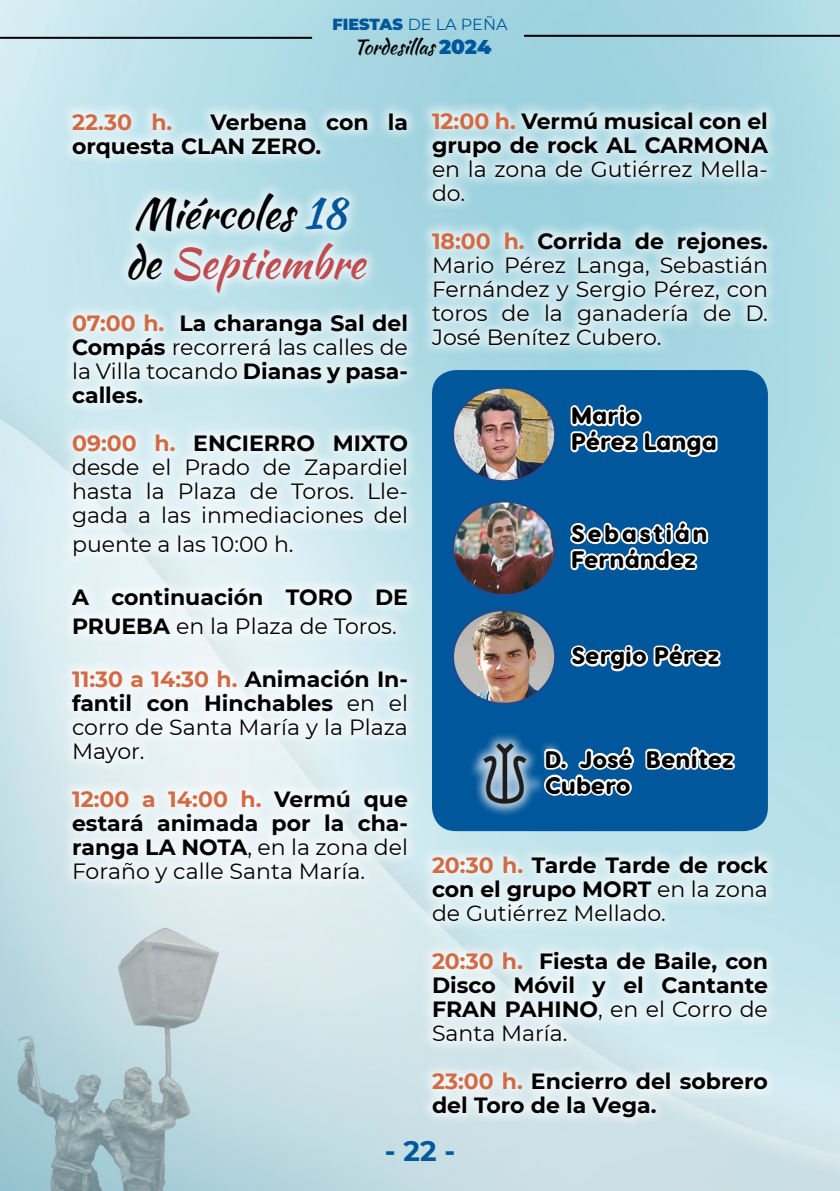
<style>
.page{position:relative;width:840px;height:1191px;background:#fff}
.page>*{position:absolute;margin:0;border:0;box-sizing:border-box;transform-origin:0 0}
.t1{font:42px/50.4px "Kaushan Script";color:#000}
.t2{font:700 28px "Montserrat";color:#00579b}
.t3{font:800 24px/26px "Visby Round CF";color:#000}
.t4{font:800 24px/26px "Visby Round CF";letter-spacing:.045em;color:#000}
.t5{font:700 22px/24px "Montserrat";color:#000}
.t6{font:22px/24px "Montserrat";color:#000;text-align:justify}
.t7{font:700 22px "Montserrat";color:#d26b44}
.t8{font:20px "Kaushan Script";color:#000}
.t9{font:16px "Montserrat";color:#00579b}
.s1{font-weight:900}
.s2{font-family:"Montserrat";font-weight:900;color:#00579b}
.s3{color:#00579b}
.s4{color:#bf4c51}
.s5{color:#d26b44}
.s6{font-weight:400}
.s7{font-weight:700;color:#d26b44}
.s8{font-weight:700}
</style>
<div class="page">
<img style="left:0;top:914px;width:240px;height:277px">
<hr style="left:523px;top:35px;width:316px;height:2px;background:#000">
<hr style="left:0;top:37px;width:312px;height:2px;background:#000">
<div style="left:60px;top:101px;width:360px;height:794px;background:#fff;opacity:.75"></div>
<div style="left:419px;top:99px;width:360px;height:1031px;background:#fff;opacity:.75"></div>
<div style="left:432px;top:370px;width:335px;height:461px;background:#00579b;border-radius:24px"></div>
<img style="left:455px;top:388px;width:100px;height:93px">
<div style="left:452px;top:387px;width:104px;height:95px;border:2px solid #1e4b8f;border-radius:50%"></div>
<img style="left:453px;top:503px;width:102px;height:92px">
<div style="left:452px;top:500px;width:104px;height:96px;border:2px solid #1e4b8f;border-radius:50%"></div>
<img style="left:453px;top:612px;width:102px;height:91px">
<div style="left:452px;top:609px;width:104px;height:95px;border:2px solid #1e4b8f;border-radius:50%"></div>
<div style="left:467px;top:731px;width:97px;height:85px;background:#fff;opacity:.75"></div>
<img style="left:467px;top:741px;width:85px;height:70px">
<svg style="left:570px;top:404px;width:148px;height:53px"></svg>
<svg style="left:570px;top:521px;width:139px;height:50px"></svg>
<svg style="left:570px;top:643px;width:151px;height:29px"></svg>
<svg style="left:645px;top:747px;width:90px;height:23px"></svg>
<svg style="left:541px;top:745px;width:94px;height:52px"></svg>
<p class="t9" style="left:332px;top:13px;width:176px"><span class="s1">FIESTAS</span> DE LA PEÑA</p>
<p class="t8" style="left:353px;top:32px;width:139px">Tordesillas <span class="s2">2024</span></p>
<p class="t5" style="left:72px;top:109px;width:337px;text-indent:138px">Verbena con la orquesta CLAN ZERO.</p>
<h1 class="t1" style="left:125px;top:188px;width:241px">Miércoles <span class="s3">18 </span>de <span class="s4">Septiembre</span></h1>
<p class="t5" style="left:72px;top:310px;width:337px;text-align:justify"><span class="s5">07:00 h.</span> La charanga Sal del Compás <span class="s6">recorrerá las calles de la Villa tocando</span> Dianas y pasa&shy;calles.</p>
<p class="t6" style="left:72px;top:431px;width:337px"><span class="s7">09:00 h.</span> <span class="s8">ENCIERRO MIXTO </span>desde el Prado de Zapardiel hasta la Plaza de Toros. Lle&shy;gada a las inmediaciones del</p>
<p class="t6" style="left:72px;top:531px;width:223px">puente a las 10:00 h.</p>
<p class="t5" style="left:72px;top:581px;width:337px;line-height:28.8px">A continuación TORO DE<br>PRUEBA <span class="s6">en la Plaza de Toros.</span></p>
<p class="t6" style="left:72px;top:666px;width:337px"><span class="s7">11:30 a 14:30 h.</span> <span class="s8">Animación In&shy;fantil con Hinchables</span> en el corro de Santa María y la Plaza Mayor.</p>
<p class="t5" style="left:72px;top:785px;width:337px;text-align:justify"><span class="s5">12:00 a 14:00 h.</span> Vermú que estará animada por la cha&shy;ranga LA NOTA<span class="s6">, en la zona del Foraño y calle Santa María.</span></p>
<p class="t7" style="left:72px;top:106px;width:102px">22.30 h.</p>
<p class="t5" style="left:432px;top:108px;width:337px"><span class="s5">12:00 h.</span> Vermú musical con el grupo de rock AL CARMONA</p>
<p class="t6" style="left:432px;top:156px;width:337px">en la zona de Gutiérrez Mella&shy;do.</p>
<p class="t6" style="left:432px;top:228px;width:337px"><span class="s7">18:00 h.</span> <span class="s8">Corrida de rejones.<br></span>Mario Pérez Langa, Sebastián Fernández y Sergio Pérez, con toros de la ganadería de D.<br>José Benítez Cubero.</p>
<p class="t3" style="left:571px;top:402px;width:147px">Mario<br>Pérez Langa</p>
<p class="t4" style="left:571px;top:520px;width:138px">Sebastián<br>Fernández</p>
<p class="t3" style="left:571px;top:642px;width:149px">Sergio Pérez</p>
<p class="t3" style="left:544px;top:745px;width:190px">D. José Benítez<br>Cubero</p>
<p class="t5" style="left:432px;top:852px;width:337px;text-align:justify"><span class="s5">20:30 h.</span> Tarde Tarde de rock con el grupo MORT <span class="s6">en la zona de Gutiérrez Mellado.</span></p>
<p class="t5" style="left:432px;top:948px;width:337px;text-align:justify"><span class="s5">20:30 h.</span> Fiesta de Baile, con Disco Móvil y el Cantante FRAN PAHINO<span class="s6">, en el Corro de Santa María.</span></p>
<p class="t5" style="left:432px;top:1068px;width:337px"><span class="s5">23:00 h.</span> Encierro del sobrero del Toro de la Vega.</p>
<p class="t2" style="left:384px;top:1131px;width:72px">- 22 -</p>
</div>
